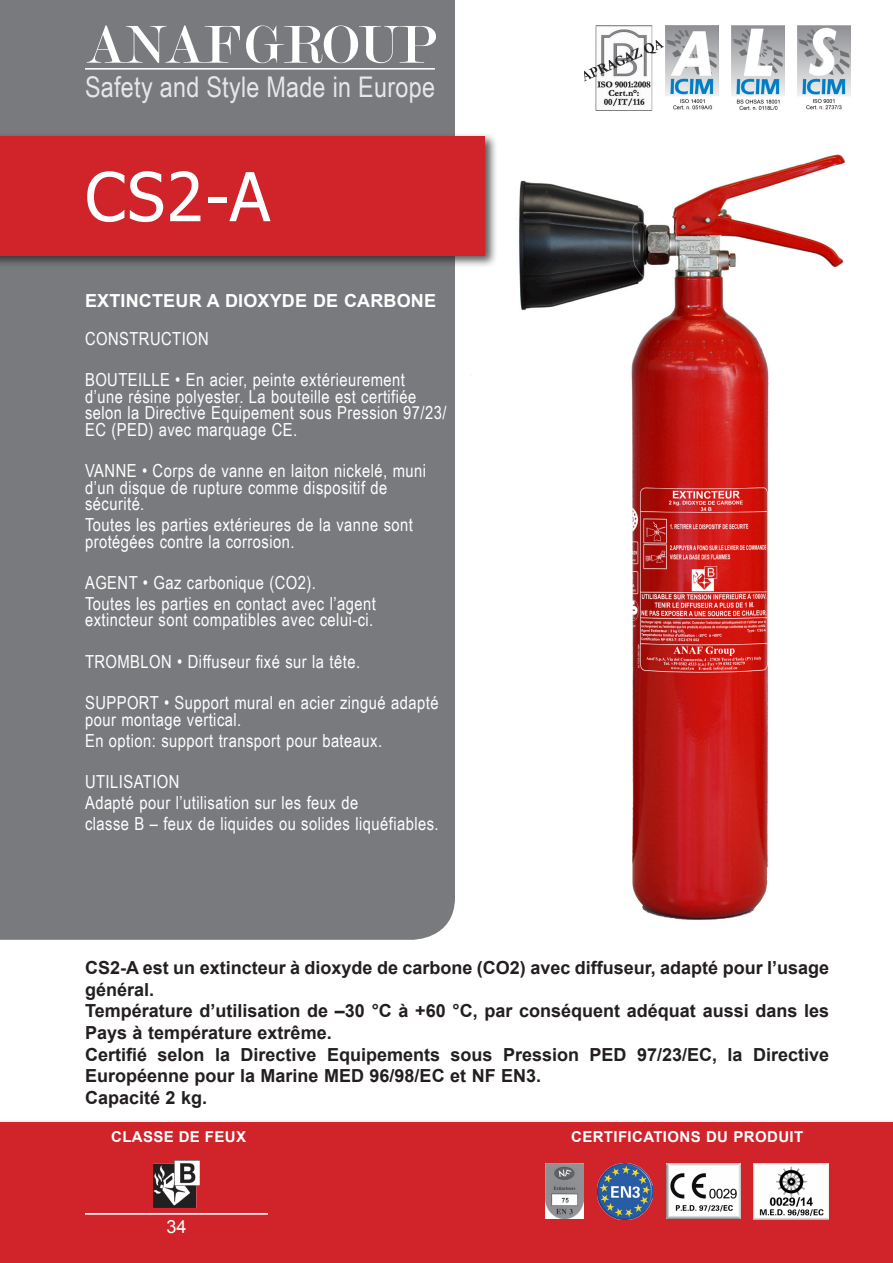
<style>
.page{position:relative;width:893px;height:1263px;background:#fff}
.page>*{position:absolute;margin:0;border:0;box-sizing:border-box;transform-origin:0 0}
.Normale{font:67.5px "Tahoma";color:#fff}
.t1{font:56.85px "Modern";color:#fff}
.t2{font:28.5px "Arial Narrow";letter-spacing:.01em;color:#e6e7e9}
.t3{font:18.15px "Arial";color:#fff}
.testo_scheda{font:18px/16.5px "Arial Narrow";letter-spacing:.025em;color:#fff}
.t4{font:700 18px/21.6px "Arial";color:#231f20}
.Normale-2{font:700 18px "Arial";letter-spacing:.01em;color:#fff}
.testo_scheda-2{font:700 15px "Arial";letter-spacing:.025em;color:#fff}
</style>
<div class="page">
<img style="left:470px;top:154px;width:375px;height:766px">
<div style="left:0;top:1119px;width:893px;height:144px;background:#231f20;opacity:.75"></div>
<div style="left:0;top:1123px;width:893px;height:140px;background:#d1232a"></div>
<div style="left:0;top:0;width:455px;height:940px;background:#787a7d"></div>
<img style="left:584px;top:26px;width:79px;height:85px">
<img style="left:731px;top:26px;width:54px;height:84px">
<img style="left:666px;top:26px;width:53px;height:84px">
<img style="left:797px;top:26px;width:54px;height:84px">
<hr style="left:85px;top:1213px;width:183px;height:2px;background:#fff">
<hr style="left:85px;top:68px;width:350px;height:2px;background:#fff">
<div style="left:0;top:132px;width:498px;height:136px;background:#231f20;opacity:.75"></div>
<div style="left:0;top:136px;width:485px;height:119px;background:#d1232a"></div>
<img style="left:666px;top:1164px;width:74px;height:54px">
<img style="left:753px;top:1164px;width:76px;height:55px">
<img style="left:597px;top:1164px;width:56px;height:55px">
<img style="left:153px;top:1160px;width:47px;height:47px">
<img style="left:545px;top:1164px;width:39px;height:55px">
<p class="t1" style="left:86px;top:16px;width:351px">ANAFGROUP</p>
<p class="t2" style="left:85px;top:66px;width:351px">Safety and Style Made in Europe</p>
<p class="Normale" style="left:85px;top:151px;width:187px">CS2-A</p>
<p class="Normale-2" style="left:85px;top:288px;width:353px">EXTINCTEUR A DIOXYDE DE CARBONE</p>
<p class="testo_scheda" style="left:85px;top:329px;width:125px">CONSTRUCTION</p>
<p class="testo_scheda" style="left:85px;top:371px;width:363px">BOUTEILLE • En acier, peinte extérieurement d’une résine polyester. La bouteille est certifiée selon la Directive Equipement sous Pression 97/23/ EC (PED) avec marquage CE.</p>
<p class="testo_scheda" style="left:85px;top:462px;width:343px">VANNE • Corps de vanne en laiton nickelé, muni d’un disque de rupture comme dispositif de sécurité.</p>
<p class="testo_scheda" style="left:85px;top:516px;width:329px">Toutes les parties extérieures de la vanne sont protégées contre la corrosion.</p>
<p class="testo_scheda" style="left:85px;top:574px;width:232px">AGENT • Gaz carbonique (CO2).</p>
<p class="testo_scheda" style="left:85px;top:595px;width:292px">Toutes les parties en contact avec l’agent extincteur sont compatibles avec celui-ci.</p>
<p class="testo_scheda" style="left:85px;top:653px;width:277px">TROMBLON • Diffuseur fixé sur la tête.</p>
<p class="testo_scheda" style="left:85px;top:694px;width:355px">SUPPORT • Support mural en acier zingué adapté pour montage vertical.</p>
<p class="testo_scheda" style="left:85px;top:731px;width:299px">En option: support transport pour bateaux.</p>
<p class="testo_scheda" style="left:85px;top:773px;width:96px">UTILISATION</p>
<p class="testo_scheda" style="left:85px;top:794px;width:275px">Adapté pour l’utilisation sur les feux de</p>
<p class="testo_scheda" style="left:85px;top:814px;width:355px">classe B – feux de liquides ou solides liquéfiables.</p>
<p class="t4" style="left:85px;top:957px;width:746px">CS2-A est un extincteur à dioxyde de carbone (CO2) avec diffuseur, adapté pour l’usage général.</p>
<p class="t4" style="left:85px;top:1001px;width:746px">Température d’utilisation de –30 °C à +60 °C, par conséquent adéquat aussi dans les<br>Pays à température extrême.</p>
<p class="t4" style="left:85px;top:1044px;width:746px">Certifié selon la Directive Equipements sous Pression PED 97/23/EC, la Directive<br>Européenne pour la Marine MED 96/98/EC et NF EN3.</p>
<p class="t4" style="left:85px;top:1087px;width:124px">Capacité 2 kg.</p>
<p class="testo_scheda-2" style="left:111px;top:1127px;width:136px">CLASSE DE FEUX</p>
<p class="testo_scheda-2" style="left:571px;top:1127px;width:234px">CERTIFICATIONS DU PRODUIT</p>
<p class="t3" style="left:166px;top:1215px;width:22px">34</p>
</div>
